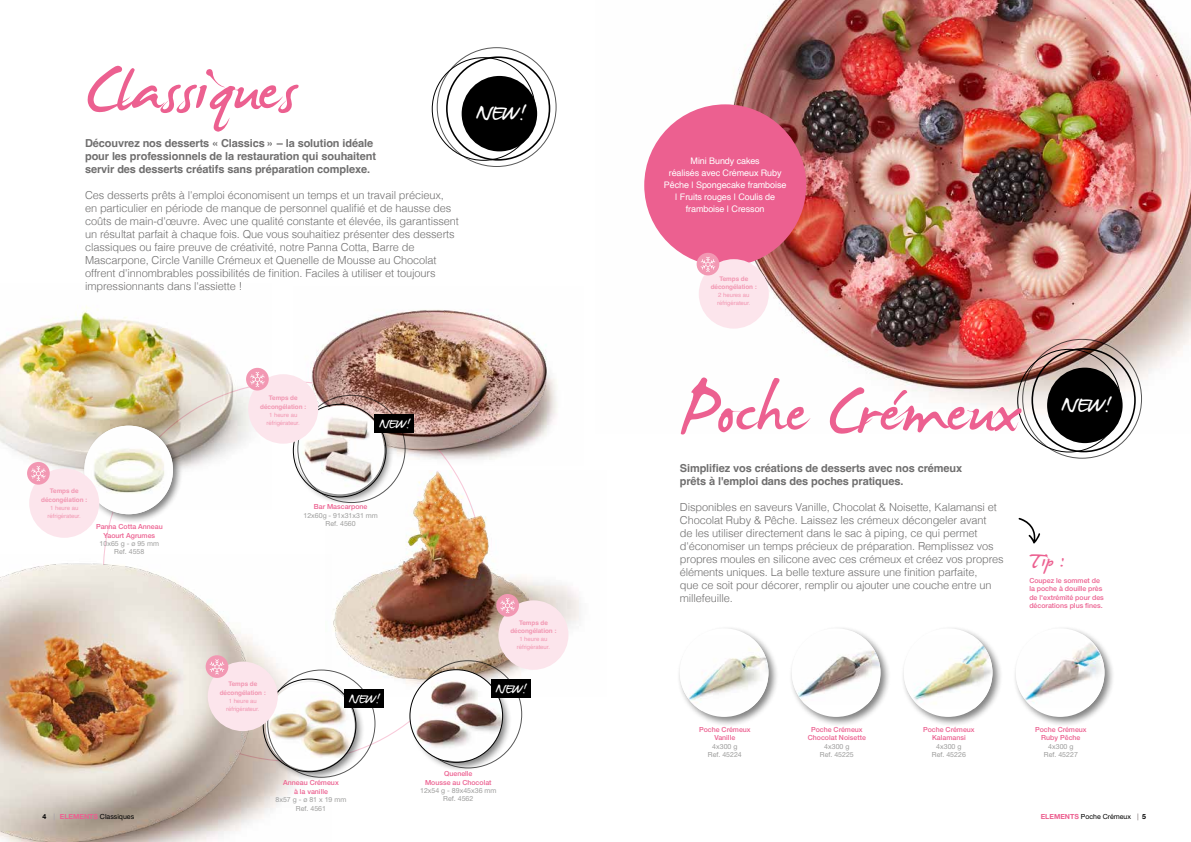
<style>
.page{position:relative;width:1191px;height:842px;background:#fff}
.page>*{position:absolute;margin:0;border:0;box-sizing:border-box;transform-origin:0 0}
.t1{font:104px "James Fajardo";color:#ec6090}
.t2{font:75px "James Fajardo";color:#ec6090}
.t3{font:32px "James Fajardo";color:#ec6090}
.t4{font:29.5px "James Fajardo";color:#fff}
.t5{font:18.4px "James Fajardo";color:#fff}
.t6{font:300 11px/13px "Helvetica";letter-spacing:-.01em;color:#706f6f}
.t7{font:700 11px/13px "Helvetica";letter-spacing:-.01em;color:#706f6f}
.t8{font:9px/12px "Helvetica";letter-spacing:-.01em;color:#fff;text-align:center}
.t9{font:500 7px/8.4px "Helvetica Neue LT Std";color:#ec6090;text-align:center}
.t10{font:7px/8.4px "Helvetica Neue LT Std";color:#9d9d9c;text-align:center}
.t11{font:7px "Helvetica Neue LT Std";color:#000}
.t12{font:700 7px "Helvetica Neue LT Std";color:#000}
.t13{font:700 6.4px/8.8px "Helvetica";letter-spacing:-.01em;color:#f298b3;text-align:center}
.t14{font:6px/8px "Helvetica";letter-spacing:-.01em;color:#f298b3;text-align:center}
.s1{font-weight:700;color:#ec6090}
</style>
<div class="page">
<img style="left:0;top:555px;width:325px;height:287px">
<img style="left:0;top:306px;width:269px;height:174px">
<img style="left:644px;top:0;width:547px;height:433px">
<div style="left:676px;top:625px;width:102px;height:102px;background:#000;opacity:.5"></div>
<div style="left:680px;top:628px;width:88px;height:89px;background:#fff;border-radius:50%"></div>
<img style="left:680px;top:635px;width:88px;height:76px">
<div style="left:788px;top:625px;width:102px;height:102px;background:#000;opacity:.5"></div>
<div style="left:792px;top:628px;width:88px;height:89px;background:#fff;border-radius:50%"></div>
<img style="left:792px;top:631px;width:88px;height:73px">
<div style="left:900px;top:625px;width:102px;height:102px;background:#000;opacity:.5"></div>
<div style="left:904px;top:628px;width:88px;height:89px;background:#fff;border-radius:50%"></div>
<img style="left:904px;top:635px;width:88px;height:73px">
<div style="left:1012px;top:625px;width:102px;height:102px;background:#000;opacity:.5"></div>
<div style="left:1016px;top:628px;width:88px;height:89px;background:#fff;border-radius:50%"></div>
<img style="left:1016px;top:634px;width:88px;height:73px">
<div style="left:644px;top:104px;width:162px;height:162px;background:#ec6090;border-radius:50%"></div>
<div style="left:81px;top:422px;width:102px;height:102px;background:#000;opacity:.5"></div>
<img style="left:84px;top:426px;width:89px;height:88px;border-radius:44px">
<div style="left:29px;top:468px;width:70px;height:70px;background:#fce5ec;border-radius:50%"></div>
<div style="left:27px;top:462px;width:23px;height:23px;background:#f298b3;border-radius:50%"></div>
<svg style="left:31px;top:466px;width:15px;height:15px"></svg>
<div style="left:446px;top:56px;width:104px;height:105px;border:2px solid #000;border-radius:50%"></div>
<div style="left:461px;top:76px;width:76px;height:75px;background:#000;border-radius:50%"></div>
<div style="left:1031px;top:348px;width:104px;height:104px;border:2px solid #000;border-radius:50%"></div>
<div style="left:1047px;top:368px;width:75px;height:75px;background:#000;border-radius:50%"></div>
<div style="left:410px;top:670px;width:102px;height:101px;background:#000;opacity:.5"></div>
<div style="left:263px;top:679px;width:102px;height:102px;background:#000;opacity:.5"></div>
<div style="left:266px;top:682px;width:88px;height:88px;background:#fff;border-radius:50%"></div>
<img style="left:266px;top:692px;width:88px;height:66px">
<div style="left:344px;top:689px;width:40px;height:18px;background:#000"></div>
<svg style="left:1018px;top:518px;width:22px;height:25px"></svg>
<div style="left:699px;top:259px;width:70px;height:70px;background:#fce5ec;border-radius:50%"></div>
<div style="left:696px;top:253px;width:23px;height:22px;background:#f298b3;border-radius:50%"></div>
<svg style="left:700px;top:257px;width:15px;height:15px"></svg>
<div style="left:208px;top:662px;width:70px;height:69px;background:#fce5ec;border-radius:50%"></div>
<div style="left:206px;top:655px;width:22px;height:23px;background:#f298b3;border-radius:50%"></div>
<svg style="left:210px;top:659px;width:14px;height:15px"></svg>
<img style="left:325px;top:471px;width:255px;height:226px">
<div style="left:498px;top:600px;width:70px;height:70px;background:#fce5ec;border-radius:50%"></div>
<div style="left:496px;top:594px;width:23px;height:23px;background:#f298b3;border-radius:50%"></div>
<svg style="left:500px;top:598px;width:15px;height:15px"></svg>
<img style="left:410px;top:670px;width:92px;height:90px">
<div style="left:491px;top:679px;width:40px;height:19px;background:#000"></div>
<img style="left:305px;top:309px;width:252px;height:157px">
<div style="left:292px;top:403px;width:102px;height:101px;background:#000;opacity:.5"></div>
<div style="left:296px;top:406px;width:88px;height:88px;background:#fff;border-radius:50%"></div>
<img style="left:298px;top:406px;width:83px;height:85px">
<div style="left:374px;top:414px;width:40px;height:19px;background:#000"></div>
<div style="left:248px;top:374px;width:70px;height:70px;background:#fce5ec;border-radius:50%"></div>
<div style="left:246px;top:368px;width:23px;height:22px;background:#f298b3;border-radius:50%"></div>
<svg style="left:250px;top:372px;width:15px;height:15px"></svg>
<h1 class="t1" style="left:85px;top:37px;width:213px">Classiques</h1>
<p class="t7" style="left:85px;top:138px;width:292px">Découvrez nos desserts « Classics » – la solution idéale pour les professionnels de la restauration qui souhaitent servir des desserts créatifs sans préparation complexe.</p>
<p class="t6" style="left:85px;top:188px;width:375px">Ces desserts prêts à l'emploi économisent un temps et un travail précieux,<br>en particulier en période de manque de personnel qualifié et de hausse des coûts de main-d'œuvre. Avec une qualité constante et élevée, ils garantissent un résultat parfait à chaque fois. Que vous souhaitiez présenter des desserts classiques ou faire preuve de créativité, notre Panna Cotta, Barre de Mascarpone, Circle Vanille Crémeux et Quenelle de Mousse au Chocolat offrent d'innombrables possibilités de finition. Faciles à utiliser et toujours impressionnants dans l'assiette !</p>
<h3 class="t4" style="left:476px;top:99px;width:51px">NEW!</h3>
<p class="t13" style="left:41px;top:487px;width:48px">Temps de décongélation :</p>
<p class="t14" style="left:48px;top:504px;width:35px">1 heure au réfrigérateur.</p>
<p class="t9" style="left:96px;top:522px;width:68px">Panna Cotta Anneau<br>Yaourt Agrumes</p>
<p class="t10" style="left:100px;top:539px;width:61px">10x65 g - ø 95 mm<br>Ref. 4558</p>
<p class="t13" style="left:260px;top:394px;width:48px">Temps de décongélation :</p>
<p class="t14" style="left:267px;top:411px;width:35px">1 heure au réfrigérateur.</p>
<h3 class="t5" style="left:379px;top:415px;width:32px">NEW!</h3>
<p class="t9" style="left:314px;top:502px;width:55px">Bar Mascarpone</p>
<p class="t10" style="left:303px;top:511px;width:76px">12x60g - 91x31x31 mm<br>Ref. 4560</p>
<p class="t13" style="left:220px;top:680px;width:48px">Temps de décongélation :</p>
<p class="t14" style="left:226px;top:697px;width:35px">1 heure au réfrigérateur.</p>
<h3 class="t5" style="left:349px;top:689px;width:32px">NEW!</h3>
<p class="t13" style="left:510px;top:619px;width:48px">Temps de décongélation :</p>
<p class="t14" style="left:517px;top:635px;width:35px">1 heure au réfrigérateur.</p>
<h3 class="t5" style="left:495px;top:680px;width:32px">NEW!</h3>
<p class="t9" style="left:283px;top:779px;width:57px">Anneau Crémeux à la vanille</p>
<p class="t10" style="left:275px;top:795px;width:72px">8x57 g - ø 81 x 19 mm<br>Ref. 4561</p>
<p class="t9" style="left:425px;top:769px;width:68px">Quenelle<br>Mousse au Chocolat</p>
<p class="t10" style="left:420px;top:786px;width:78px">12x54 g - 89x45x36 mm<br>Ref. 4562</p>
<p class="t8" style="left:664px;top:155px;width:124px">Mini Bundy cakes<br>réalisés avec Crémeux Ruby<br>Pêche | Spongecake framboise | Fruits rouges | Coulis de framboise | Cresson</p>
<p class="t13" style="left:711px;top:275px;width:48px">Temps de décongélation :</p>
<p class="t14" style="left:717px;top:292px;width:35px;text-align:left">2 heures au réfrigérateur.</p>
<h1 class="t1" style="left:680px;top:358px;width:340px">Poche Cremeux</h1>
<h2 class="t2" style="left:890px;top:373px;width:8px">'</h2>
<h3 class="t4" style="left:1061px;top:390px;width:51px">NEW!</h3>
<p class="t7" style="left:680px;top:463px;width:284px">Simplifiez vos créations de desserts avec nos crémeux prêts à l'emploi dans des poches pratiques.</p>
<p class="t6" style="left:680px;top:500px;width:325px">Disponibles en saveurs Vanille, Chocolat &amp; Noisette, Kalamansi et Chocolat Ruby &amp; Pêche. Laissez les crémeux décongeler avant<br>de les utiliser directement dans le sac à piping, ce qui permet d'économiser un temps précieux de préparation. Remplissez vos propres moules en silicone avec ces crémeux et créez vos propres éléments uniques. La belle texture assure une finition parfaite,<br>que ce soit pour décorer, remplir ou ajouter une couche entre un millefeuille.</p>
<h3 class="t3" style="left:1029px;top:545px;width:37px">Tip :</h3>
<p class="t9" style="left:1029px;top:576px;width:76px;text-align:left">Coupez le sommet de la poche à douille près de l'extrémité pour des décorations plus fines.</p>
<p class="t9" style="left:699px;top:725px;width:53px">Poche Crémeux<br>Vanille</p>
<p class="t10" style="left:708px;top:742px;width:35px">4x300 g<br>Ref. 45224</p>
<p class="t9" style="left:808px;top:725px;width:60px">Poche Crémeux<br>Chocolat Noisette</p>
<p class="t10" style="left:820px;top:742px;width:35px">4x300 g<br>Ref. 45225</p>
<p class="t9" style="left:923px;top:725px;width:53px">Poche Crémeux<br>Kalamansi</p>
<p class="t10" style="left:932px;top:742px;width:35px">4x300 g<br>Ref. 45226</p>
<p class="t9" style="left:1035px;top:725px;width:53px">Poche Crémeux<br>Ruby Pêche</p>
<p class="t10" style="left:1044px;top:742px;width:35px">4x300 g<br>Ref. 45227</p>
<p class="t12" style="left:42px;top:812px;width:5px">4</p>
<p class="t11" style="left:60px;top:812px;width:76px"><span class="s1">ELEMENTS</span> Classiques</p>
<p class="t11" style="left:1040px;top:812px;width:92px"><span class="s1">ELEMENTS</span> Poche Crémeux</p>
<p class="t12" style="left:1142px;top:812px;width:5px">5</p>
</div>
